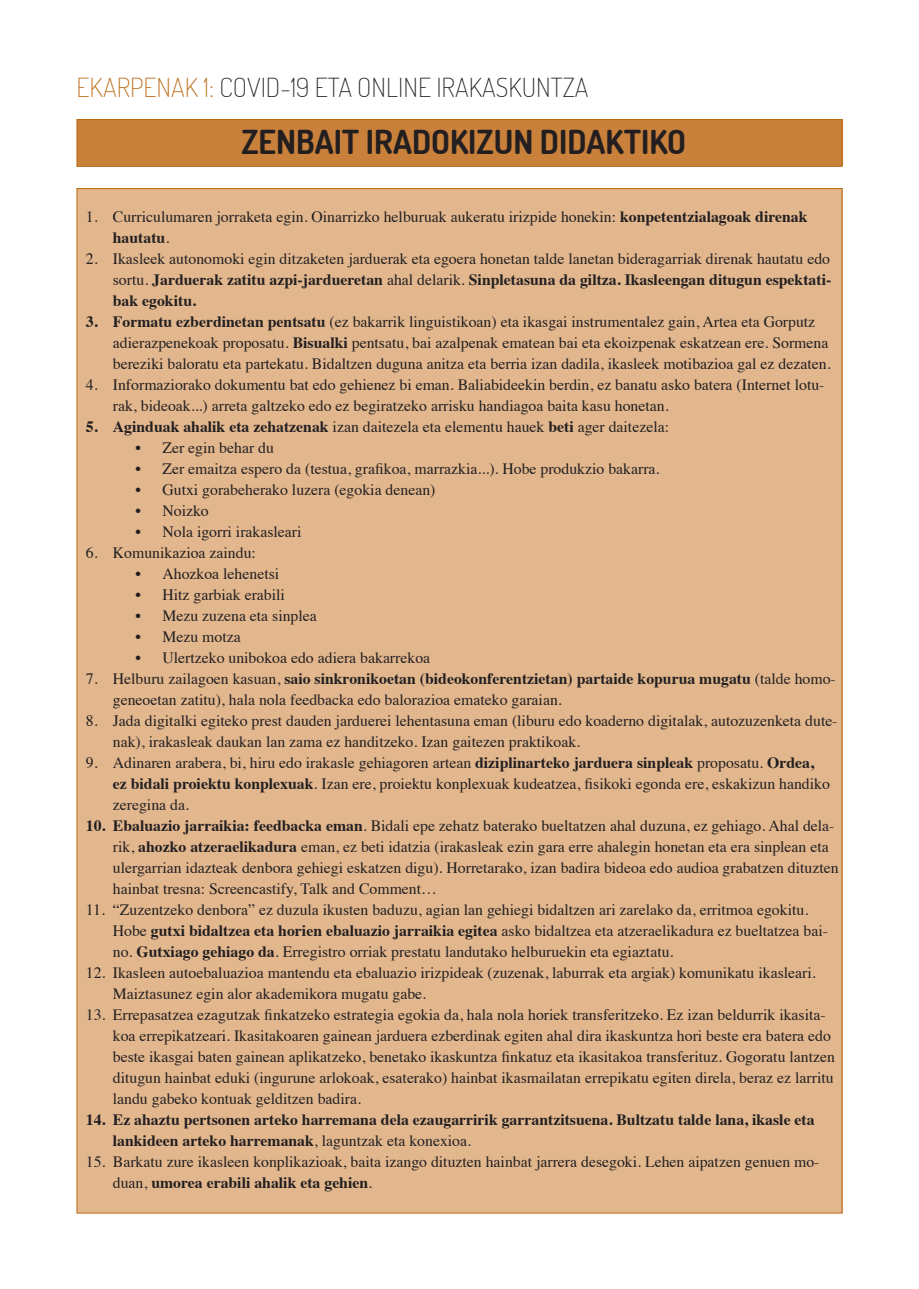
<style>
.page{position:relative;width:919px;height:1289px;background:#fff}
.page>*{position:absolute;margin:0;border:0;box-sizing:border-box;transform-origin:0 0}
.t1{font:700 33px "Dosis";color:#231f20}
.t2{font:200 26.25px "Dosis";color:#231f20}
.t3{font:15.75px/21px "Times";color:#231f20}
.t4{font:700 15.75px/21px "Times";color:#231f20}
.s1{color:#bb6813}
.s2{font-weight:700}
.s3{font-weight:400}
</style>
<div class="page">
<div style="left:77px;top:189px;width:765px;height:1023px;background:#e2b78e"></div>
<div style="left:77px;top:119px;width:765px;height:47px;background:#c8803b"></div>
<div style="left:77px;top:119px;width:765px;height:48px;border:1px solid #bb6813"></div>
<h2 class="t2" style="left:77px;top:70px;width:513px"><span class="s1">EKARPENAK 1:</span> COVID-19 ETA ONLINE IRAKASKUNTZA</h2>
<h1 class="t1" style="left:241px;top:120px;width:446px">ZENBAIT IRADOKIZUN DIDAKTIKO</h1>
<p class="t3" style="left:113px;top:205px;width:696px;text-indent:-27px">1. Curriculumaren jorraketa egin. Oinarrizko helburuak aukeratu irizpide honekin: <span class="s2">konpetentzialagoak direnak hautatu</span>.</p>
<p class="t3" style="left:113px;top:247px;width:720px;text-align:justify;text-indent:-27px">2. Ikasleek autonomoki egin ditzaketen jarduerak eta egoera honetan talde lanetan bideragarriak direnak hautatu edo sortu. <span class="s2">Jarduerak zatitu azpi-jardueretan</span> ahal delarik. <span class="s2">Sinpletasuna da giltza. Ikasleengan ditugun espektati&shy;bak egokitu.</span></p>
<p class="t3" style="left:113px;top:310px;width:719px;text-indent:-27px"><span class="s2">3. Formatu ezberdinetan pentsatu</span> (ez bakarrik linguistikoan) eta ikasgai instrumentalez gain, Artea eta Gorputz adierazpenekoak proposatu. <span class="s2">Bisualki</span> pentsatu, bai azalpenak ematean bai eta ekoizpenak eskatzean ere. Sormena bereziki baloratu eta partekatu. Bidaltzen duguna anitza eta berria izan dadila, ikasleek motibazioa gal ez dezaten.</p>
<p class="t3" style="left:113px;top:373px;width:713px;text-indent:-27px">4. Informaziorako dokumentu bat edo gehienez bi eman. Baliabideekin berdin, ez banatu asko batera (Internet lotu&shy;rak, bideoak...) arreta galtzeko edo ez begiratzeko arrisku handiagoa baita kasu honetan.</p>
<p class="t3" style="left:86px;top:415px;width:584px"><span class="s2">5. Aginduak ahalik eta zehatzenak</span> izan daitezela eta elementu hauek <span class="s2">beti</span> ager daitezela:</p>
<p class="t3" style="left:135px;top:436px;width:140px">• Zer egin behar du</p>
<p class="t3" style="left:135px;top:457px;width:525px">• Zer emaitza espero da (testua, grafikoa, marrazkia...). Hobe produkzio bakarra.</p>
<p class="t3" style="left:135px;top:478px;width:301px">• Gutxi gorabeherako luzera (egokia denean)</p>
<p class="t3" style="left:135px;top:499px;width:75px">• Noizko</p>
<p class="t3" style="left:135px;top:520px;width:168px">• Nola igorri irakasleari</p>
<p class="t3" style="left:86px;top:541px;width:172px">6. Komunikazioa zaindu:</p>
<p class="t3" style="left:135px;top:562px;width:145px">• Ahozkoa lehenetsi</p>
<p class="t3" style="left:135px;top:583px;width:151px">• Hitz garbiak erabili</p>
<p class="t3" style="left:135px;top:604px;width:183px">• Mezu zuzena eta sinplea</p>
<p class="t3" style="left:135px;top:625px;width:107px">• Mezu motza</p>
<p class="t3" style="left:135px;top:646px;width:296px">• Ulertzeko unibokoa edo adiera bakarrekoa</p>
<p class="t3" style="left:113px;top:667px;width:724px;text-indent:-27px">7. Helburu zailagoen kasuan, <span class="s2">saio sinkronikoetan (bideokonferentzietan) partaide kopurua mugatu</span> (talde homo&shy;geneoetan zatitu), hala nola feedbacka edo balorazioa emateko garaian.</p>
<p class="t3" style="left:113px;top:709px;width:726px;text-indent:-27px">8. Jada digitalki egiteko prest dauden jarduerei lehentasuna eman (liburu edo koaderno digitalak, autozuzenketa dute&shy;nak), irakasleak daukan lan zama ez handitzeko. Izan gaitezen praktikoak.</p>
<p class="t3" style="left:113px;top:751px;width:718px;text-indent:-27px">9. Adinaren arabera, bi, hiru edo irakasle gehiagoren artean <span class="s2">diziplinarteko jarduera sinpleak</span> proposatu. <span class="s2">Ordea, ez bidali proiektu konplexuak</span>. Izan ere, proiektu konplexuak kudeatzea, fisikoki egonda ere, eskakizun handiko zeregina da.</p>
<p class="t3" style="left:113px;top:814px;width:727px;text-indent:-27px"><span class="s2">10. Ebaluazio jarraikia: feedbacka eman</span>. Bidali epe zehatz baterako bueltatzen ahal duzuna, ez gehiago. Ahal dela&shy;rik, <span class="s2">ahozko atzeraelikadura</span> eman, ez beti idatzia (irakasleak ezin gara erre ahalegin honetan eta era sinplean eta ulergarrian idazteak denbora gehiegi eskatzen digu). Horretarako, izan badira bideoa edo audioa grabatzen dituzten hainbat tresna: Screencastify, Talk and Comment…</p>
<p class="t3" style="left:113px;top:898px;width:716px;text-indent:-27px">11. “Zuzentzeko denbora” ez duzula ikusten baduzu, agian lan gehiegi bidaltzen ari zarelako da, erritmoa egokitu.<br>Hobe <span class="s2">gutxi bidaltzea eta horien ebaluazio jarraikia egitea</span> asko bidaltzea eta atzeraelikadura ez bueltatzea bai&shy;no. <span class="s2">Gutxiago gehiago da</span>. Erregistro orriak prestatu landutako helburuekin eta egiaztatu.</p>
<p class="t3" style="left:113px;top:961px;width:704px;text-indent:-27px">12. Ikasleen autoebaluazioa mantendu eta ebaluazio irizpideak (zuzenak, laburrak eta argiak) komunikatu ikasleari.<br>Maiztasunez egin alor akademikora mugatu gabe.</p>
<p class="t3" style="left:113px;top:1003px;width:723px;text-indent:-27px">13. Errepasatzea ezagutzak finkatzeko estrategia egokia da, hala nola horiek transferitzeko. Ez izan beldurrik ikasita&shy;koa errepikatzeari. Ikasitakoaren gainean jarduera ezberdinak egiten ahal dira ikaskuntza hori beste era batera edo beste ikasgai baten gainean aplikatzeko, benetako ikaskuntza finkatuz eta ikasitakoa transferituz. Gogoratu lantzen ditugun hainbat eduki (ingurune arlokoak, esaterako) hainbat ikasmailatan errepikatu egiten direla, beraz ez larritu landu gabeko kontuak gelditzen badira.</p>
<p class="t4" style="left:113px;top:1107px;width:703px;text-indent:-27px">14. Ez ahaztu pertsonen arteko harremana dela ezaugarririk garrantzitsuena. Bultzatu talde lana, ikasle eta lankideen arteko harremanak<span class="s3">, laguntzak eta konexioa.</span></p>
<p class="t3" style="left:113px;top:1150px;width:708px;text-indent:-27px">15. Barkatu zure ikasleen konplikazioak, baita izango dituzten hainbat jarrera desegoki. Lehen aipatzen genuen mo&shy;duan, <span class="s2">umorea erabili ahalik eta gehien</span>.</p>
</div>
